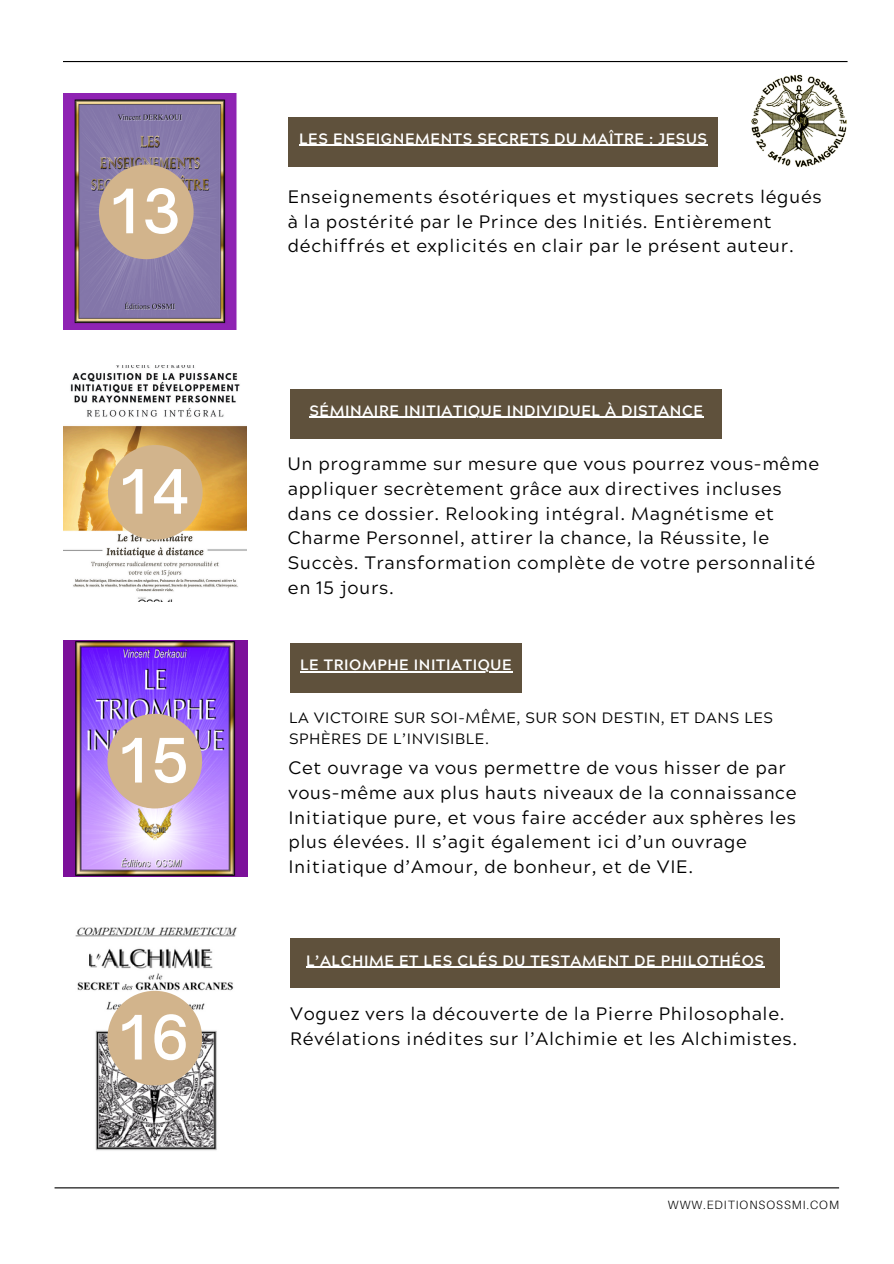
<style>
.page{position:relative;width:894px;height:1264px;background:#fff}
.page>*{position:absolute;margin:0;border:0;box-sizing:border-box;transform-origin:0 0}
.t1{font:500 58.5px "Open Sauce One";letter-spacing:.085em;color:#fff}
.t2{font:18px/24.8px "Acherus Grotesque";letter-spacing:.04em;color:#000}
.t3{font:700 15px "Acherus Grotesque";letter-spacing:.04em;color:#fff}
.t4{font:15px/20.2px "Acherus Grotesque";letter-spacing:.04em;color:#000}
.t5{font:300 12px "Aileron";letter-spacing:.08em;color:#000}
</style>
<div class="page">
<hr style="left:63px;top:61px;width:784px;height:1px;background:#000">
<hr style="left:55px;top:1187px;width:783px;height:1px;background:#000">
<img style="left:63px;top:94px;width:174px;height:236px">
<img style="left:63px;top:365px;width:183px;height:237px">
<img style="left:63px;top:640px;width:184px;height:236px">
<div style="left:288px;top:117px;width:429px;height:50px;background:#5f513c"></div>
<hr style="left:299px;top:145px;width:408px;height:1px;background:#fff">
<div style="left:290px;top:389px;width:432px;height:49px;background:#5f513c"></div>
<hr style="left:309px;top:417px;width:394px;height:1px;background:#fff">
<div style="left:290px;top:643px;width:231px;height:50px;background:#5f513c"></div>
<hr style="left:300px;top:671px;width:212px;height:1px;background:#fff">
<img style="left:75px;top:927px;width:162px;height:224px">
<div style="left:290px;top:938px;width:489px;height:50px;background:#5f513c"></div>
<hr style="left:306px;top:966px;width:458px;height:1px;background:#fff">
<img style="left:751px;top:74px;width:96px;height:93px">
<div style="left:99px;top:164px;width:94px;height:95px;background:#d2b48c;border-radius:50%"></div>
<div style="left:108px;top:445px;width:94px;height:94px;background:#d2b48c;border-radius:50%"></div>
<div style="left:107px;top:713px;width:95px;height:95px;background:#d2b48c;border-radius:50%"></div>
<div style="left:107px;top:990px;width:95px;height:95px;background:#d2b48c;border-radius:50%"></div>
<h3 class="t1" style="left:111px;top:175px;width:71px">13</h3>
<h1 class="t1" style="left:121px;top:455px;width:70px">14</h1>
<p class="t1" style="left:120px;top:724px;width:70px">15</p>
<p class="t1" style="left:120px;top:1001px;width:71px">16</p>
<h2 class="t3" style="left:299px;top:132px;width:409px">LES ENSEIGNEMENTS SECRETS DU MAÎTRE : JESUS</h2>
<p class="t2" style="left:288px;top:187px;width:535px">Enseignements ésotériques et mystiques secrets légués à la postérité par le Prince des Initiés. Entièrement déchiffrés et explicités en clair par le présent auteur.</p>
<p class="t3" style="left:309px;top:404px;width:395px">SÉMINAIRE INITIATIQUE INDIVIDUEL À DISTANCE</p>
<p class="t2" style="left:288px;top:454px;width:532px">Un programme sur mesure que vous pourrez vous-même appliquer secrètement grâce aux directives incluses dans ce dossier. Relooking intégral. Magnétisme et Charme Personnel, attirer la chance, la Réussite, le Succès. Transformation complète de votre personnalité en 15 jours.</p>
<h1 class="t3" style="left:300px;top:659px;width:213px">LE TRIOMPHE INITIATIQUE</h1>
<p class="t4" style="left:289px;top:710px;width:485px">LA VICTOIRE SUR SOI-MÊME, SUR SON DESTIN, ET DANS LES<br>SPHÈRES DE L’INVISIBLE.</p>
<h2 class="t2" style="left:288px;top:757px;width:509px">Cet ouvrage va vous permettre de vous hisser de par vous-même aux plus hauts niveaux de la connaissance Initiatique pure, et vous faire accéder aux sphères les plus élevées. Il s’agit également ici d’un ouvrage Initiatique d’Amour, de bonheur, et de VIE.</h2>
<p class="t3" style="left:306px;top:954px;width:459px">L’ALCHIME ET LES CLÉS DU TESTAMENT DE PHILOTHÉOS</p>
<p class="t2" style="left:290px;top:1004px;width:508px">Voguez vers la découverte de la Pierre Philosophale.<br>Révélations inédites sur l’Alchimie et les Alchimistes.</p>
<h1 class="t5" style="left:667px;top:1197px;width:173px">WWW.EDITIONSOSSMI.COM</h1>
</div>
